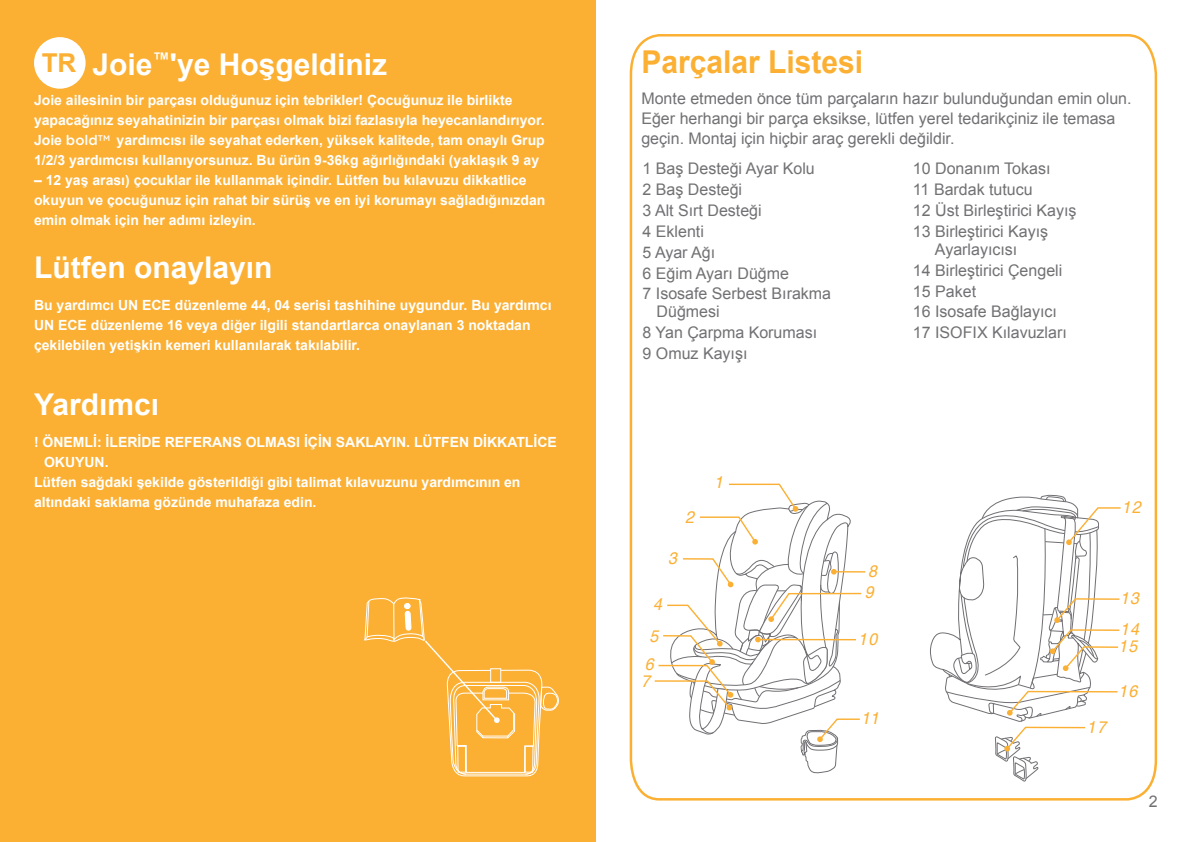
<style>
.page{position:relative;width:1191px;height:842px;background:#fff}
.page>*{position:absolute;margin:0;border:0;box-sizing:border-box;transform-origin:0 0}
.t1{font:700 31.6px "Arial";color:#fbb034;scale:.95 1}
.t2{font:700 30px "Arial";color:#fff}
.t3{font:700 26px "Arial";color:#fbb034}
.t4{font:italic 16.8px/31px "Helvetica";letter-spacing:.075em;color:#fbb034;scale:.95 1}
.t5{font:16px/20.8px "Arial";color:#717073}
.t6{font:700 14px/20px "Arial";color:#fff}
.s1{font-family:"Gotham Rounded";font-weight:500}
</style>
<div class="page">
<div style="left:0;top:0;width:595px;height:842px;background:#fbb034"></div>
<div style="left:34px;top:37px;width:52px;height:52px;background:#fff;border-radius:50%"></div>
<svg style="left:364px;top:597px;width:195px;height:180px"></svg>
<svg style="left:629px;top:34px;width:529px;height:767px"></svg>
<hr style="left:834px;top:571px;width:31px;height:2px;background:#fbb034">
<svg style="left:653px;top:483px;width:209px;height:291px"></svg>
<svg style="left:927px;top:494px;width:195px;height:290px"></svg>
<h3 class="t3" style="left:42px;top:46px;width:36px">TR</h3>
<h1 class="t1" style="left:641px;top:41px;width:235px">Parçalar Listesi</h1>
<p class="t5" style="left:641px;top:88px;width:492px;line-height:20px">Monte etmeden önce tüm parçaların hazır bulunduğundan emin olun.<br>Eğer herhangi bir parça eksikse, lütfen yerel tedarikçiniz ile temasa geçin. Montaj için hiçbir araç gerekli değildir.</p>
<p class="t5" style="left:642px;top:159px;width:190px">1 Baş Desteği Ayar Kolu<br>2 Baş Desteği<br>3 Alt Sırt Desteği<br>4 Eklenti<br>5 Ayar Ağı<br>6 Eğim Ayarı Düğme<br>7 Isosafe Serbest Bırakma</p>
<p class="t5" style="left:642px;top:302px;width:176px;text-indent:14px">Düğmesi<br>8 Yan Çarpma Koruması<br>9 Omuz Kayışı</p>
<h2 class="t2" style="left:92px;top:45px;width:296px">Joie<sup>™</sup>'ye Hoşgeldiniz</h2>
<p class="t6" style="left:34px;top:91px;width:512px">Joie ailesinin bir parçası olduğunuz için tebrikler! Çocuğunuz ile birlikte yapacağınız seyahatinizin bir parçası olmak bizi fazlasıyla heyecanlandırıyor.<br>Joie <span class="s1">bold</span><sup>TM</sup> yardımcısı ile seyahat ederken, yüksek kalitede, tam onaylı Grup 1/2/3 yardımcısı kullanıyorsunuz. Bu ürün 9-36kg ağırlığındaki (yaklaşık 9 ay</p>
<p class="t6" style="left:34px;top:171px;width:513px">– 12 yaş arası) çocuklar ile kullanmak içindir. Lütfen bu kılavuzu dikkatlice okuyun ve çocuğunuz için rahat bir sürüş ve en iyi korumayı sağladığınızdan emin olmak için her adımı izleyin.</p>
<h2 class="t2" style="left:34px;top:248px;width:240px">Lütfen onaylayın</h2>
<p class="t6" style="left:34px;top:295px;width:519px">Bu yardımcı UN ECE düzenleme 44, 04 serisi tashihine uygundur. Bu yardımcı<br>UN ECE düzenleme 16 veya diğer ilgili standartlarca onaylanan 3 noktadan çekilebilen yetişkin kemeri kullanılarak takılabilir.</p>
<p class="t5" style="left:913px;top:159px;width:165px">10 Donanım Tokası<br>11 Bardak tutucu<br>12 Üst Birleştirici Kayış<br>13 Birleştirici Kayış</p>
<p class="t5" style="left:913px;top:239px;width:155px;text-indent:22px">Ayarlayıcısı<br>14 Birleştirici Çengeli<br>15 Paket<br>16 Isosafe Bağlayıcı<br>17 ISOFIX Kılavuzları</p>
<h2 class="t2" style="left:34px;top:385px;width:127px">Yardımcı</h2>
<p class="t6" style="left:34px;top:433px;width:524px">! ÖNEMLİ: İLERİDE REFERANS OLMASI İÇİN SAKLAYIN. LÜTFEN DİKKATLİCE</p>
<p class="t6" style="left:44px;top:453px;width:66px">OKUYUN.</p>
<p class="t6" style="left:34px;top:473px;width:488px">Lütfen sağdaki şekilde gösterildiği gibi talimat kılavuzunu yardımcının en</p>
<p class="t6" style="left:34px;top:493px;width:284px">altındaki saklama gözünde muhafaza edin.</p>
<p class="t4" style="left:685px;top:502px;width:11px">2</p>
<p class="t4" style="left:668px;top:543px;width:11px">3</p>
<p class="t4" style="left:649px;top:589px;width:15px">4<br>5</p>
<p class="t4" style="left:645px;top:649px;width:11px">6</p>
<p class="t4" style="left:641px;top:666px;width:11px">7</p>
<p class="t4" style="left:714px;top:467px;width:11px">1</p>
<p class="t4" style="left:868px;top:556px;width:11px">8</p>
<p class="t4" style="left:864px;top:577px;width:11px">9</p>
<p class="t4" style="left:858px;top:624px;width:21px">10</p>
<p class="t4" style="left:861px;top:703px;width:20px">11</p>
<p class="t4" style="left:1121px;top:492px;width:21px">12</p>
<p class="t4" style="left:1087px;top:712px;width:21px">17</p>
<p class="t4" style="left:1120px;top:583px;width:22px">13<br>14</p>
<p class="t4" style="left:1118px;top:631px;width:21px">15</p>
<p class="t4" style="left:1118px;top:676px;width:21px">16</p>
<p class="t5" style="left:1148px;top:791px;width:10px">2</p>
</div>
